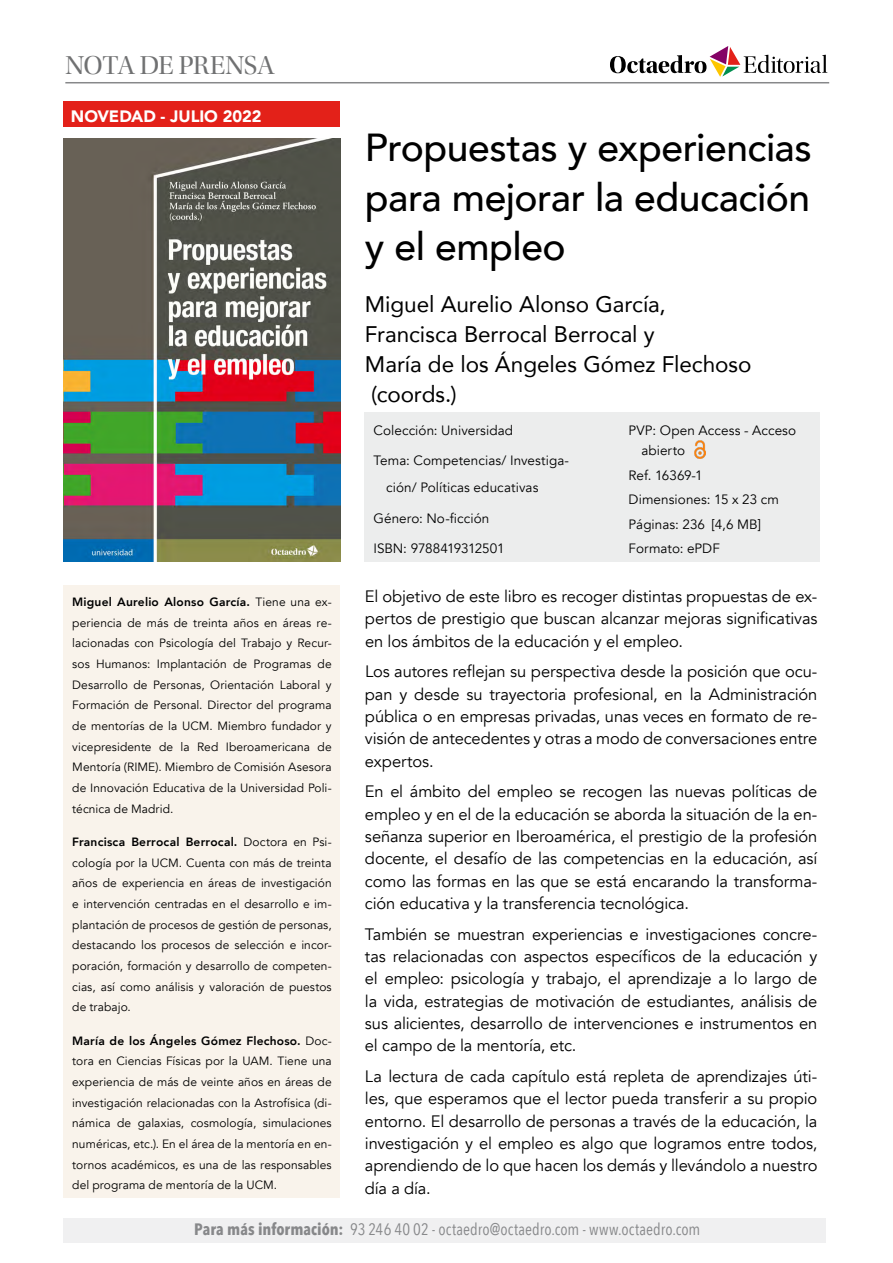
<style>
.page{position:relative;width:893px;height:1263px;background:#fff}
.page>*{position:absolute;margin:0;border:0;box-sizing:border-box;transform-origin:0 0}
.t1{font:500 39px/49.3px "Avenir";letter-spacing:-.01em;color:#000;text-align:justify}
.t2{font:27px "Utopia Std Disp";letter-spacing:-.02em;color:#707172}
.t3{font:22.5px/30px "Avenir";color:#000}
.t4{font:16.5px/22.4px "Avenir";letter-spacing:-.01em;color:#000;text-align:justify}
.t5{font:16.5px "Avenir Next Condensed";letter-spacing:.005em;color:#87888a}
.t6{font:900 16.5px "Avenir";letter-spacing:-.005em;color:#fff}
.t7{font:13.5px/24.6px "Avenir";letter-spacing:.005em;color:#000}
.t8{font:12px/20.7px "Avenir";letter-spacing:.005em;color:#000;text-align:justify}
.s1{font-weight:800}
.s2{font-weight:700}
</style>
<div class="page">
<div style="left:64px;top:1218px;width:762px;height:25px;background:#f0f0f1"></div>
<div style="left:365px;top:412px;width:455px;height:150px;background:#eceded"></div>
<img style="left:64px;top:138px;width:276px;height:424px">
<svg style="left:610px;top:46px;width:217px;height:31px"></svg>
<hr style="left:65px;top:82px;width:764px;height:1px;background:#87888a">
<div style="left:64px;top:585px;width:276px;height:613px;background:#f9f3eb"></div>
<div style="left:64px;top:102px;width:276px;height:25px;background:#e32119"></div>
<img style="left:694px;top:441px;width:12px;height:18px">
<h2 class="t2" style="left:65px;top:51px;width:211px">NOTA DE PRENSA</h2>
<p class="t6" style="left:71px;top:102px;width:192px">NOVEDAD - JULIO 2022</p>
<p class="t8" style="left:72px;top:592px;width:261px"><span class="s1">Miguel Aurelio Alonso García.</span> Tiene una ex&shy;periencia de más de treinta años en áreas re&shy;lacionadas con Psicología del Trabajo y Recur&shy;sos Humanos: Implantación de Programas de Desarrollo de Personas, Orientación Laboral y Formación de Personal. Director del programa de mentorías de la UCM. Miembro fundador y vicepresidente de la Red Iberoamericana de Mentoría (RIME). Miembro de Comisión Asesora de Innovación Educativa de la Universidad Poli&shy;técnica de Madrid.</p>
<p class="t8" style="left:72px;top:832px;width:261px"><span class="s1">Francisca Berrocal Berrocal.</span> Doctora en Psi&shy;cología por la UCM. Cuenta con más de treinta años de experiencia en áreas de investigación e intervención centradas en el desarrollo e im&shy;plantación de procesos de gestión de personas, destacando los procesos de selección e incor&shy;poración, formación y desarrollo de competen&shy;cias, así como análisis y valoración de puestos de trabajo.</p>
<p class="t8" style="left:72px;top:1030px;width:261px"><span class="s1">María de los Ángeles Gómez Flechoso.</span> Doc&shy;tora en Ciencias Físicas por la UAM. Tiene una experiencia de más de veinte años en áreas de investigación relacionadas con la Astrofísica (di&shy;námica de galaxias, cosmología, simulaciones numéricas, etc.). En el área de la mentoría en en&shy;tornos académicos, es una de las responsables del programa de mentoría de la UCM.</p>
<h1 class="t1" style="left:365px;top:121px;width:448px">Propuestas y experiencias para mejorar la educación y el empleo</h1>
<h3 class="t3" style="left:365px;top:288px;width:388px">Miguel Aurelio Alonso García,<br>Francisca Berrocal Berrocal y<br>María de los Ángeles Gómez Flechoso (coords.)</h3>
<p class="t7" style="left:373px;top:418px;width:141px">Colección: Universidad</p>
<p class="t7" style="left:386px;top:448px;width:184px;line-height:26.5px;text-indent:-13px">Tema: Competencias/ Investiga&shy;ción/ Políticas educativas</p>
<p class="t7" style="left:373px;top:506px;width:117px">Género: No-ficción</p>
<p class="t7" style="left:373px;top:537px;width:133px">ISBN: 9788419312501</p>
<p class="t7" style="left:641px;top:420px;width:156px;line-height:20.4px;text-indent:-13px">PVP: Open Access - Acceso abierto</p>
<p class="t7" style="left:629px;top:463px;width:152px">Ref. 16369-1<br>Dimensiones: 15 x 23 cm<br>Páginas: 236 [4,6 MB]<br>Formato: ePDF</p>
<p class="t4" style="left:365px;top:585px;width:454px">El objetivo de este libro es recoger distintas propuestas de ex&shy;pertos de prestigio que buscan alcanzar mejoras significativas en los ámbitos de la educación y el empleo.</p>
<p class="t4" style="left:365px;top:661px;width:454px">Los autores reflejan su perspectiva desde la posición que ocu&shy;pan y desde su trayectoria profesional, en la Administración pública o en empresas privadas, unas veces en formato de re&shy;visión de antecedentes y otras a modo de conversaciones entre expertos.</p>
<p class="t4" style="left:365px;top:781px;width:454px">En el ámbito del empleo se recogen las nuevas políticas de empleo y en el de la educación se aborda la situación de la en&shy;señanza superior en Iberoamérica, el prestigio de la profesión docente, el desafío de las competencias en la educación, así como las formas en las que se está encarando la transforma&shy;ción educativa y la transferencia tecnológica.</p>
<p class="t4" style="left:365px;top:923px;width:454px">También se muestran experiencias e investigaciones concre&shy;tas relacionadas con aspectos específicos de la educación y el empleo: psicología y trabajo, el aprendizaje a lo largo de la vida, estrategias de motivación de estudiantes, análisis de sus alicientes, desarrollo de intervenciones e instrumentos en el campo de la mentoría, etc.</p>
<p class="t4" style="left:365px;top:1065px;width:454px">La lectura de cada capítulo está repleta de aprendizajes úti&shy;les, que esperamos que el lector pueda transferir a su propio entorno. El desarrollo de personas a través de la educación, la investigación y el empleo es algo que logramos entre todos, aprendiendo de lo que hacen los demás y llevándolo a nuestro día a día.</p>
<p class="t5" style="left:194px;top:1214px;width:508px"><span class="s2">Para más información:</span> 93 246 40 02 - octaedro@octaedro.com - www.octaedro.com</p>
</div>
